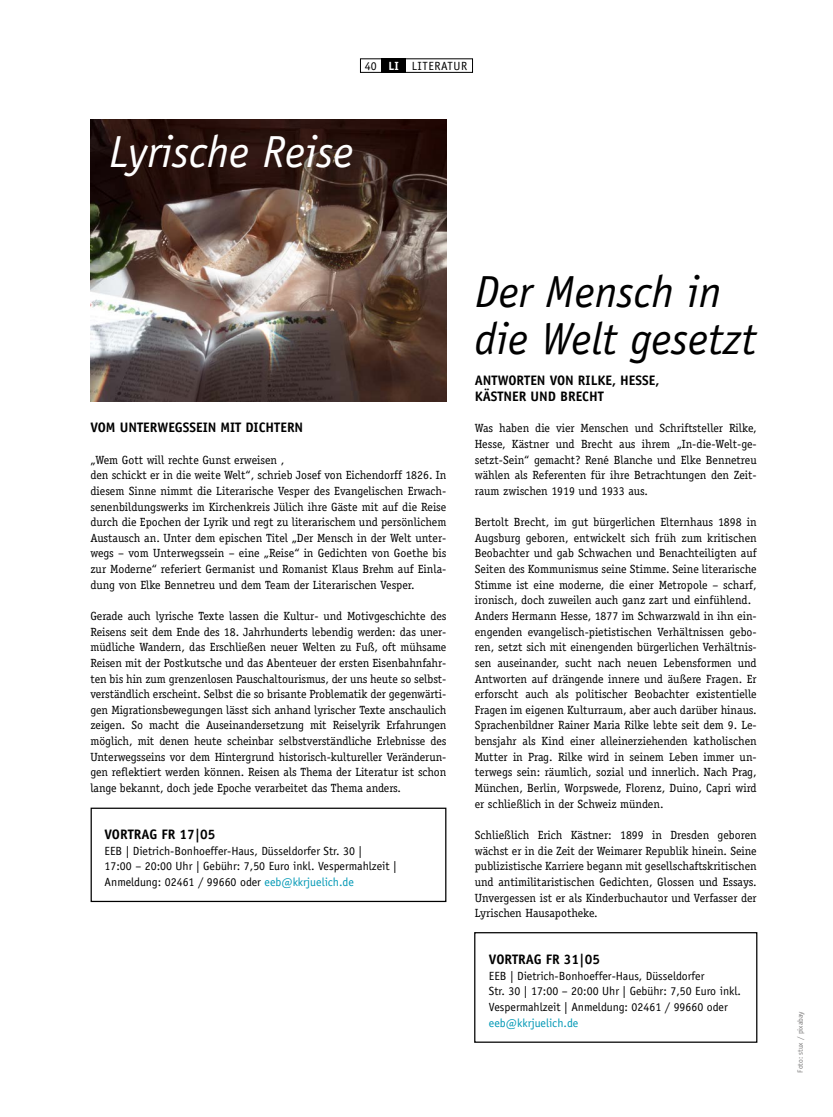
<style>
.page{position:relative;width:833px;height:1117px;background:#fff}
.page>*{position:absolute;margin:0;border:0;box-sizing:border-box;transform-origin:0 0}
.t1{font:italic 45px/46.9px "Officina Sans";color:#000}
.t2{font:italic 45px "Officina Sans";color:#fff}
.t3{font:700 13.75px/15.6px "Officina Sans";color:#000}
.t4{font:11.88px/15.6px "Officina Serif";color:#000;text-align:justify}
.t5{font:11.88px/15.6px "Officina Sans";color:#000}
.t6{font:11.88px "Officina Sans";color:#0098b5}
.t7{font:11.88px "Officina Sans";letter-spacing:.05em;color:#000}
.t8{font:7.5px "Officina Sans";color:#7c7b7b}
.s1{font-weight:700;color:#fff}
.s2{color:#0098b5}
</style>
<div class="page">
<img style="left:91px;top:120px;width:355px;height:281px">
<div style="left:360px;top:58px;width:113px;height:15px;border:1px solid #000"></div>
<div style="left:381px;top:58px;width:25px;height:15px;background:#000"></div>
<div style="left:474px;top:931px;width:283px;height:111px;border:1px solid #000"></div>
<div style="left:91px;top:807px;width:355px;height:94px;border:1px solid #000"></div>
<p class="t7" style="left:365px;top:59px;width:104px">40 <span class="s1">LI</span> LITERATUR</p>
<h1 class="t2" style="left:109px;top:125px;width:246px">Lyrische Reise</h1>
<p class="t3" style="left:90px;top:419px;width:214px">VOM UNTERWEGSSEIN MIT DICHTERN</p>
<p class="t4" style="left:90px;top:451px;width:357px;text-align:left">„Wem Gott will rechte Gunst erweisen ,<br>den schickt er in die weite Welt“, schrieb Josef von Eichendorff 1826. In diesem Sinne nimmt die Literarische Vesper des Evangelischen Erwach&shy;senenbildungswerks im Kirchenkreis Jülich ihre Gäste mit auf die Reise durch die Epochen der Lyrik und regt zu literarischem und persönlichem Austausch an. Unter dem epischen Titel „Der Mensch in der Welt unter&shy;wegs – vom Unterwegssein – eine „Reise“ in Gedichten von Goethe bis zur Moderne“ referiert Germanist und Romanist Klaus Brehm auf Einla&shy;dung von Elke Bennetreu und dem Team der Literarischen Vesper.</p>
<p class="t4" style="left:90px;top:608px;width:357px">Gerade auch lyrische Texte lassen die Kultur- und Motivgeschichte des Reisens seit dem Ende des 18. Jahrhunderts lebendig werden: das uner&shy;müdliche Wandern, das Erschließen neuer Welten zu Fuß, oft mühsame Reisen mit der Postkutsche und das Abenteuer der ersten Eisenbahnfahr&shy;ten bis hin zum grenzenlosen Pauschaltourismus, der uns heute so selbst&shy;verständlich erscheint. Selbst die so brisante Problematik der gegenwärti&shy;gen Migrationsbewegungen lässt sich anhand lyrischer Texte anschaulich zeigen. So macht die Auseinandersetzung mit Reiselyrik Erfahrungen möglich, mit denen heute scheinbar selbstverständliche Erlebnisse des Unterwegsseins vor dem Hintergrund historisch-kultureller Veränderun&shy;gen reflektiert werden können. Reisen als Thema der Literatur ist schon lange bekannt, doch jede Epoche verarbeitet das Thema anders.</p>
<p class="t3" style="left:105px;top:826px;width:112px">VORTRAG FR 17|05</p>
<p class="t5" style="left:105px;top:842px;width:294px">EEB | Dietrich-Bonhoeffer-Haus, Düsseldorfer Str. 30 |<br>17:00 – 20:00 Uhr | Gebühr: 7,50 Euro inkl. Vespermahlzeit |<br>Anmeldung: 02461 / 99660 oder <span class="s2">eeb@kkrjuelich.de</span></p>
<h1 class="t1" style="left:475px;top:269px;width:283px">Der Mensch in die Welt gesetzt</h1>
<p class="t3" style="left:475px;top:372px;width:186px">ANTWORTEN VON RILKE, HESSE,<br>KÄSTNER UND BRECHT</p>
<p class="t4" style="left:475px;top:420px;width:283px">Was haben die vier Menschen und Schriftsteller Rilke, Hesse, Kästner und Brecht aus ihrem „In-die-Welt-ge&shy;setzt-Sein“ gemacht? René Blanche und Elke Bennetreu wählen als Referenten für ihre Betrachtungen den Zeit&shy;raum zwischen 1919 und 1933 aus.</p>
<p class="t4" style="left:475px;top:514px;width:283px;text-align:left">Bertolt Brecht, im gut bürgerlichen Elternhaus 1898 in Augsburg geboren, entwickelt sich früh zum kritischen Beobachter und gab Schwachen und Benachteiligten auf Seiten des Kommunismus seine Stimme. Seine literarische Stimme ist eine moderne, die einer Metropole – scharf, ironisch, doch zuweilen auch ganz zart und einfühlend.<br>Anders Hermann Hesse, 1877 im Schwarzwald in ihn ein&shy;engenden evangelisch-pietistischen Verhältnissen gebo&shy;ren, setzt sich mit einengenden bürgerlichen Verhältnis&shy;sen auseinander, sucht nach neuen Lebensformen und Antworten auf drängende innere und äußere Fragen. Er erforscht auch als politischer Beobachter existentielle Fragen im eigenen Kulturraum, aber auch darüber hinaus.<br>Sprachenbildner Rainer Maria Rilke lebte seit dem 9. Le&shy;bensjahr als Kind einer alleinerziehenden katholischen Mutter in Prag. Rilke wird in seinem Leben immer un&shy;terwegs sein: räumlich, sozial und innerlich. Nach Prag, München, Berlin, Worpswede, Florenz, Duino, Capri wird er schließlich in der Schweiz münden.</p>
<p class="t4" style="left:475px;top:827px;width:283px">Schließlich Erich Kästner: 1899 in Dresden geboren wächst er in die Zeit der Weimarer Republik hinein. Seine publizistische Karriere begann mit gesellschaftskritischen und antimilitaristischen Gedichten, Glossen und Essays.<br>Unvergessen ist er als Kinderbuchautor und Verfasser der Lyrischen Hausapotheke.</p>
<p class="t3" style="left:489px;top:951px;width:112px">VORTRAG FR 31|05</p>
<p class="t5" style="left:489px;top:967px;width:253px">EEB | Dietrich-Bonhoeffer-Haus, Düsseldorfer<br>Str. 30 | 17:00 – 20:00 Uhr | Gebühr: 7,50 Euro inkl.<br>Vespermahlzeit | Anmeldung: 02461 / 99660 oder</p>
<p class="t6" style="left:489px;top:1015px;width:91px">eeb@kkrjuelich.de</p>
<p class="t8" style="left:796px;top:1072px;width:63px;rotate:-90deg">Foto: stux / pixabay</p>
</div>
